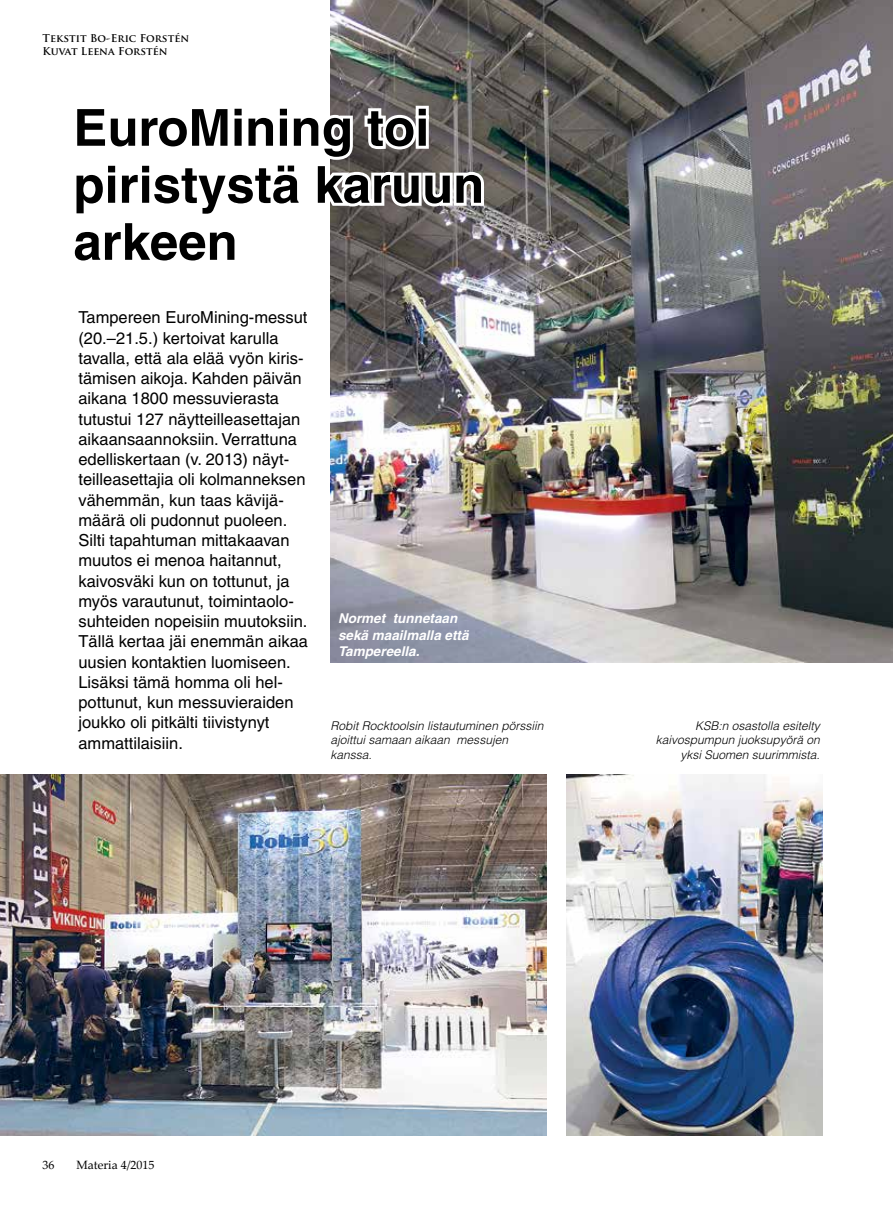
<style>
.page{position:relative;width:893px;height:1221px;background:#fff}
.page>*{position:absolute;margin:0;border:0;box-sizing:border-box;transform-origin:0 0}
.t1{font:700 51px/57px "Helvetica";color:#000}
.t2{font:16.5px/20.2px "Helvetica";color:#000}
.t3{font:italic 700 13.5px/16.2px "Helvetica";color:#fff}
.t4{font:italic 300 12px/14.4px "Helvetica";color:#000}
.t5{font:12px "Palatino Linotype";color:#000}
.t6{font:700 10.5px/12.6px "Trajan Pro";letter-spacing:.01em;color:#000}
</style>
<div class="page">
<img style="left:331px;top:0;width:562px;height:662px">
<img style="left:0;top:774px;width:546px;height:361px">
<svg style="left:330px;top:103px;width:157px;height:163px"></svg>
<img style="left:567px;top:774px;width:255px;height:361px">
<p class="t6" style="left:43px;top:32px;width:148px">Tekstit Bo-Eric Forstén<br>Kuvat Leena Forstén</p>
<h1 class="t1" style="left:73px;top:98px;width:412px">EuroMining toi piristystä karuun arkeen</h1>
<p class="t2" style="left:78px;top:307px;width:231px">Tampereen EuroMining-messut (20.–21.5.) kertoivat karulla tavalla, että ala elää vyön kiris&shy;tämisen aikoja. Kahden päivän aikana 1800 messuvierasta tutustui 127 näytteilleasettajan aikaansaannoksiin. Verrattuna edelliskertaan (v. 2013) näyt&shy;teilleasettajia oli kolmanneksen vähemmän, kun taas kävijä&shy;määrä oli pudonnut puoleen.<br>Silti tapahtuman mittakaavan muutos ei menoa haitannut, kaivosväki kun on tottunut, ja myös varautunut, toimintaolo&shy;suhteiden nopeisiin muutoksiin.<br>Tällä kertaa jäi enemmän aikaa uusien kontaktien luomiseen.<br>Lisäksi tämä homma oli hel&shy;pottunut, kun messuvieraiden joukko oli pitkälti tiivistynyt ammattilaisiin.</p>
<p class="t3" style="left:338px;top:610px;width:132px">Normet tunnetaan sekä maailmalla että<br>Tampereella.</p>
<p class="t4" style="left:331px;top:718px;width:214px">Robit Rocktoolsin listautuminen pörssiin ajoittui samaan aikaan messujen kanssa.</p>
<p class="t4" style="left:656px;top:718px;width:166px;text-align:right">KSB:n osastolla esitelty kaivospumpun juoksupyörä on yksi Suomen suurimmista.</p>
<p class="t5" style="left:43px;top:1155px;width:13px">36</p>
<p class="t5" style="left:77px;top:1155px;width:80px">Materia 4/2015</p>
</div>
